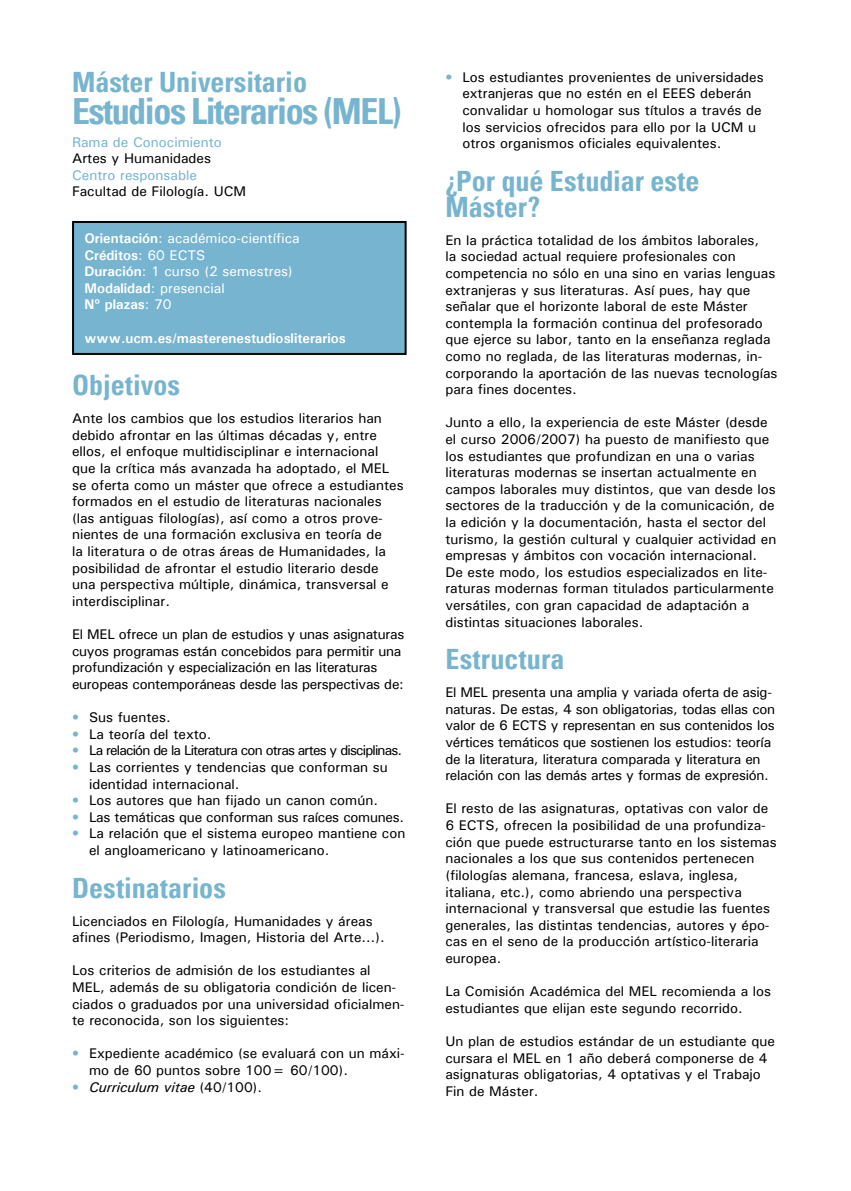
<style>
.page{position:relative;width:851px;height:1191px;background:#fff}
.page>*{position:absolute;margin:0;border:0;box-sizing:border-box;transform-origin:0 0}
.t1{font:700 condensed 36px "Univers";letter-spacing:-.04em;color:#76b4cf}
.t2{font:700 condensed 28px/26px "Univers";color:#76b4cf}
.t3{font:500 14px/16.6px "Univers";color:#000}
.t4{font:500 14px/16.6px "Univers";letter-spacing:-.02em;color:#000}
.t5{font:500 14px/16.6px "Univers";color:#fff}
.t6{font:500 14px "Univers";letter-spacing:-.06em;color:#000}
.t7{font:700 14px "Univers";color:#fff}
.t8{font:500 14px "Univers";color:#76b4cf}
.t9{font:italic 500 14px "Univers";color:#000}
.s1{font-weight:700}
.s2{color:#76b4cf}
.s3{font-style:normal}
</style>
<div class="page">
<div style="left:73px;top:222px;width:332px;height:132px;background:#76b4cf"></div>
<hr style="left:72px;top:221px;width:334px;height:2px;background:#000">
<hr style="left:72px;top:223px;width:2px;height:130px;background:#000">
<hr style="left:404px;top:223px;width:2px;height:130px;background:#000">
<hr style="left:72px;top:353px;width:334px;height:2px;background:#000">
<h2 class="t2" style="left:72px;top:69px;width:236px">Máster Universitario</h2>
<h1 class="t1" style="left:72px;top:89px;width:331px">Estudios Literarios (MEL)</h1>
<p class="t8" style="left:72px;top:133px;width:151px">Rama de Conocimiento</p>
<p class="t3" style="left:72px;top:150px;width:140px">Artes y Humanidades</p>
<p class="t8" style="left:72px;top:166px;width:126px">Centro responsable</p>
<p class="t3" style="left:72px;top:183px;width:176px">Facultad de Filología. UCM</p>
<p class="t5" style="left:84px;top:229px;width:217px"><span class="s1">Orientación</span>: académico-científica<br><span class="s1">Créditos</span>: 60 ECTS<br><span class="s1">Duración</span>: 1 curso (2 semestres)<br><span class="s1">Modalidad</span>: presencial<br><span class="s1">Nº plazas</span>: 70</p>
<p class="t7" style="left:84px;top:329px;width:263px">www.ucm.es/masterenestudiosliterarios</p>
<h2 class="t2" style="left:72px;top:372px;width:109px">Objetivos</h2>
<p class="t3" style="left:72px;top:410px;width:333px">Ante los cambios que los estudios literarios han debido afrontar en las últimas décadas y, entre ellos, el enfoque multidisciplinar e internacional que la crítica más avanzada ha adoptado, el MEL se oferta como un máster que ofrece a estudiantes formados en el estudio de literaturas nacionales (las antiguas filologías), así como a otros prove&shy;nientes de una formación exclusiva en teoría de<br>la literatura o de otras áreas de Humanidades, la posibilidad de afrontar el estudio literario desde una perspectiva múltiple, dinámica, transversal e interdisciplinar.</p>
<p class="t4" style="left:72px;top:625px;width:334px">El MEL ofrece un plan de estudios y unas asignaturas cuyos programas están concebidos para permitir una profundización y especialización en las literaturas europeas contemporáneas desde las perspectivas de:</p>
<p class="t3" style="left:72px;top:708px;width:100px"><span class="s2">•</span> Sus fuentes.</p>
<p class="t3" style="left:72px;top:725px;width:141px"><span class="s2">•</span> La teoría del texto.</p>
<p class="t6" style="left:72px;top:741px;width:331px"><span class="s2">•</span> La relación de la Literatura con otras artes y disciplinas.</p>
<p class="t3" style="left:89px;top:758px;width:300px;text-indent:-17px"><span class="s2">•</span> Las corrientes y tendencias que conforman su identidad internacional.</p>
<p class="t3" style="left:72px;top:791px;width:307px"><span class="s2">•</span> Los autores que han fijado un canon común.</p>
<p class="t4" style="left:72px;top:808px;width:333px"><span class="s2">•</span> Las temáticas que conforman sus raíces comunes.</p>
<p class="t3" style="left:89px;top:825px;width:318px;text-indent:-17px"><span class="s2">•</span> La relación que el sistema europeo mantiene con el angloamericano y latinoamericano.</p>
<h2 class="t2" style="left:72px;top:874px;width:155px">Destinatarios</h2>
<p class="t3" style="left:72px;top:912px;width:314px">Licenciados en Filología, Humanidades y áreas afines (Periodismo, Imagen, Historia del Arte…).</p>
<p class="t3" style="left:72px;top:962px;width:334px">Los criterios de admisión de los estudiantes al MEL, además de su obligatoria condición de licen&shy;ciados o graduados por una universidad oficialmen&shy;te reconocida, son los siguientes:</p>
<p class="t3" style="left:89px;top:1045px;width:317px;text-indent:-17px"><span class="s2">•</span> Expediente académico (se evaluará con un máxi&shy;mo de 60 puntos sobre 100= 60/100).</p>
<p class="t9" style="left:72px;top:1077px;width:191px"><span class="s2">•</span> Curriculum vitae <span class="s3">(40/100).</span></p>
<p class="t3" style="left:462px;top:68px;width:303px;text-indent:-17px"><span class="s2">•</span> Los estudiantes provenientes de universidades extranjeras que no estén en el EEES deberán convalidar u homologar sus títulos a través de los servicios ofrecidos para ello por la UCM u otros organismos oficiales equivalentes.</p>
<h2 class="t2" style="left:445px;top:168px;width:256px">¿Por qué Estudiar este<br>Máster?</h2>
<p class="t3" style="left:445px;top:231px;width:333px">En la práctica totalidad de los ámbitos laborales,<br>la sociedad actual requiere profesionales con competencia no sólo en una sino en varias lenguas extranjeras y sus literaturas. Así pues, hay que señalar que el horizonte laboral de este Máster contempla la formación continua del profesorado que ejerce su labor, tanto en la enseñanza reglada como no reglada, de las literaturas modernas, in&shy;corporando la aportación de las nuevas tecnologías para fines docentes.</p>
<p class="t3" style="left:445px;top:414px;width:332px">Junto a ello, la experiencia de este Máster (desde el curso 2006/2007) ha puesto de manifiesto que los estudiantes que profundizan en una o varias literaturas modernas se insertan actualmente en campos laborales muy distintos, que van desde los sectores de la traducción y de la comunicación, de la edición y la documentación, hasta el sector del turismo, la gestión cultural y cualquier actividad en empresas y ámbitos con vocación internacional.<br>De este modo, los estudios especializados en lite&shy;raturas modernas forman titulados particularmente versátiles, con gran capacidad de adaptación a distintas situaciones laborales.</p>
<h2 class="t2" style="left:445px;top:646px;width:121px">Estructura</h2>
<p class="t4" style="left:445px;top:683px;width:331px">El MEL presenta una amplia y variada oferta de asig&shy;naturas. De estas, 4 son obligatorias, todas ellas con valor de 6 ECTS y representan en sus contenidos los vértices temáticos que sostienen los estudios: teoría de la literatura, literatura comparada y literatura en relación con las demás artes y formas de expresión.</p>
<p class="t3" style="left:445px;top:800px;width:333px">El resto de las asignaturas, optativas con valor de 6 ECTS, ofrecen la posibilidad de una profundiza&shy;ción que puede estructurarse tanto en los sistemas nacionales a los que sus contenidos pertenecen (filologías alemana, francesa, eslava, inglesa, italiana, etc.), como abriendo una perspectiva internacional y transversal que estudie las fuentes generales, las distintas tendencias, autores y épo&shy;cas en el seno de la producción artístico-literaria europea.</p>
<p class="t3" style="left:445px;top:982px;width:327px">La Comisión Académica del MEL recomienda a los estudiantes que elijan este segundo recorrido.</p>
<p class="t3" style="left:445px;top:1032px;width:331px">Un plan de estudios estándar de un estudiante que cursara el MEL en 1 año deberá componerse de 4 asignaturas obligatorias, 4 optativas y el Trabajo Fin de Máster.</p>
</div>
